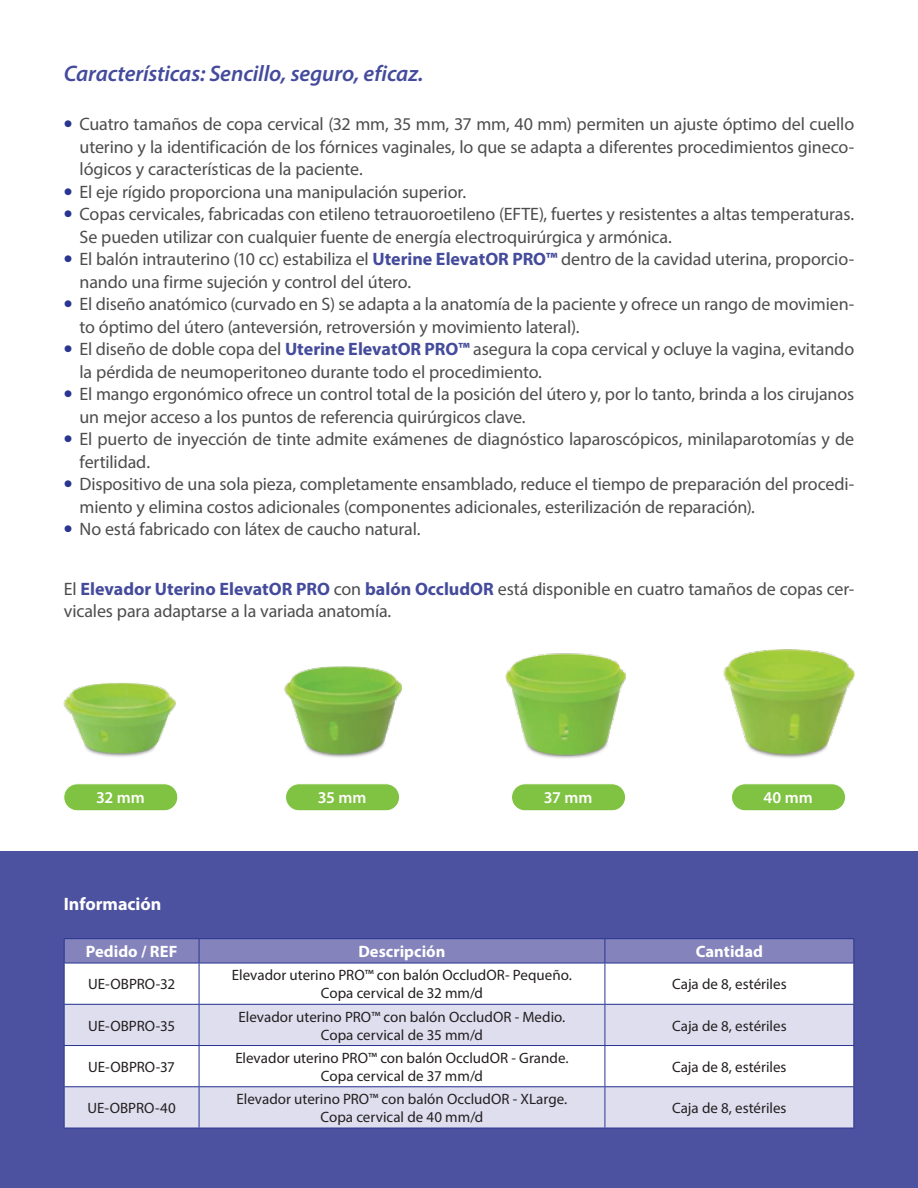
<style>
.page{position:relative;width:918px;height:1188px;background:#fff}
.page>*{position:absolute;margin:0;border:0;box-sizing:border-box;transform-origin:0 0}
.t1{font:italic 600 22.5px "Myriad Pro";letter-spacing:-.005em;color:#444b9c}
.t2{font:18px/22.5px "Myriad Pro";letter-spacing:-.01em;color:#4d4d4f}
.t3{font:700 18px "Myriad Pro";color:#fff}
.t4{font:700 16.5px "Myriad Pro";color:#fff}
.t5{font:600 16.5px "Myriad Pro";letter-spacing:-.005em;color:#fff}
.t6{font:15px/18px "Myriad Pro";color:#231f20;text-align:center}
.s1{font-weight:900;font-size:24px;color:#283691}
.s2{font-weight:700;color:#444b9c}
</style>
<div class="page">
<div style="left:1px;top:851px;width:917px;height:337px;background:#4d52a0"></div>
<img style="left:64px;top:683px;width:111px;height:74px">
<img style="left:284px;top:666px;width:118px;height:92px">
<img style="left:506px;top:653px;width:120px;height:106px">
<img style="left:723px;top:649px;width:131px;height:109px">
<div style="left:64px;top:784px;width:114px;height:27px;background:#80c342;border-radius:14px"></div>
<div style="left:63px;top:783px;width:115px;height:28px;border:1px solid #fff;border-radius:14px"></div>
<div style="left:286px;top:784px;width:114px;height:27px;background:#80c342;border-radius:14px"></div>
<div style="left:285px;top:783px;width:115px;height:28px;border:1px solid #fff;border-radius:14px"></div>
<div style="left:512px;top:784px;width:114px;height:27px;background:#80c342;border-radius:14px"></div>
<div style="left:511px;top:783px;width:115px;height:28px;border:1px solid #fff;border-radius:14px"></div>
<div style="left:732px;top:784px;width:114px;height:27px;background:#80c342;border-radius:14px"></div>
<div style="left:731px;top:783px;width:115px;height:28px;border:1px solid #fff;border-radius:14px"></div>
<div style="left:65px;top:964px;width:788px;height:40px;background:#fff"></div>
<svg style="left:65px;top:1005px;width:788px;height:123px;background:#e8e7f3"></svg>
<hr style="left:64px;top:938px;width:135px;height:1px;background:#283691">
<hr style="left:199px;top:938px;width:406px;height:1px;background:#283691">
<hr style="left:605px;top:938px;width:249px;height:1px;background:#283691">
<svg style="left:64px;top:939px;width:790px;height:24px;background:#8180ba"></svg>
<hr style="left:64px;top:963px;width:135px;height:1px;background:#283691">
<hr style="left:64px;top:963px;width:1px;height:41px;background:#283691">
<hr style="left:199px;top:963px;width:406px;height:1px;background:#283691">
<hr style="left:199px;top:963px;width:1px;height:41px;background:#283691">
<hr style="left:605px;top:963px;width:249px;height:1px;background:#283691">
<hr style="left:605px;top:963px;width:1px;height:41px;background:#283691">
<hr style="left:853px;top:963px;width:1px;height:41px;background:#283691">
<hr style="left:64px;top:1004px;width:135px;height:1px;background:#283691">
<hr style="left:64px;top:1005px;width:1px;height:40px;background:#283691">
<hr style="left:199px;top:1004px;width:406px;height:1px;background:#283691">
<hr style="left:199px;top:1005px;width:1px;height:40px;background:#283691">
<hr style="left:605px;top:1004px;width:249px;height:1px;background:#283691">
<hr style="left:605px;top:1005px;width:1px;height:40px;background:#283691">
<hr style="left:853px;top:1005px;width:1px;height:40px;background:#283691">
<hr style="left:64px;top:1045px;width:135px;height:1px;background:#283691">
<hr style="left:64px;top:1046px;width:1px;height:40px;background:#283691">
<hr style="left:199px;top:1045px;width:406px;height:1px;background:#283691">
<hr style="left:199px;top:1046px;width:1px;height:40px;background:#283691">
<hr style="left:605px;top:1045px;width:249px;height:1px;background:#283691">
<hr style="left:605px;top:1046px;width:1px;height:40px;background:#283691">
<hr style="left:853px;top:1046px;width:1px;height:40px;background:#283691">
<hr style="left:64px;top:1086px;width:135px;height:1px;background:#283691">
<hr style="left:64px;top:1087px;width:1px;height:41px;background:#283691">
<hr style="left:199px;top:1086px;width:406px;height:1px;background:#283691">
<hr style="left:199px;top:1087px;width:1px;height:41px;background:#283691">
<hr style="left:605px;top:1086px;width:249px;height:1px;background:#283691">
<hr style="left:605px;top:1087px;width:1px;height:41px;background:#283691">
<hr style="left:853px;top:1087px;width:1px;height:41px;background:#283691">
<hr style="left:64px;top:1128px;width:135px;height:1px;background:#283691">
<hr style="left:199px;top:1128px;width:406px;height:1px;background:#283691">
<hr style="left:605px;top:1128px;width:249px;height:1px;background:#283691">
<p class="t1" style="left:64px;top:59px;width:361px">Características: Sencillo, seguro, eficaz.</p>
<p class="t2" style="left:80px;top:113px;width:776px;text-align:justify;text-indent:-16px"><span class="s1">•</span> Cuatro tamaños de copa cervical (32 mm, 35 mm, 37 mm, 40 mm) permiten un ajuste óptimo del cuello uterino y la identificación de los fórnices vaginales, lo que se adapta a diferentes procedimientos gineco&shy;lógicos y características de la paciente.</p>
<p class="t2" style="left:64px;top:180px;width:404px"><span class="s1">•</span> El eje rígido proporciona una manipulación superior.</p>
<p class="t2" style="left:80px;top:203px;width:776px;text-indent:-16px"><span class="s1">•</span> Copas cervicales, fabricadas con etileno tetrauoroetileno (EFTE), fuertes y resistentes a altas temperaturas.<br>Se pueden utilizar con cualquier fuente de energía electroquirúrgica y armónica.</p>
<p class="t2" style="left:80px;top:248px;width:776px;text-indent:-16px"><span class="s1">•</span> El balón intrauterino (10 cc) estabiliza el <span class="s2">Uterine ElevatOR PRO™</span> dentro de la cavidad uterina, proporcio&shy;nando una firme sujeción y control del útero.</p>
<p class="t2" style="left:80px;top:293px;width:776px;text-indent:-16px"><span class="s1">•</span> El diseño anatómico (curvado en S) se adapta a la anatomía de la paciente y ofrece un rango de movimien&shy;to óptimo del útero (anteversión, retroversión y movimiento lateral).</p>
<p class="t2" style="left:80px;top:338px;width:776px;text-indent:-16px"><span class="s1">•</span> El diseño de doble copa del <span class="s2">Uterine ElevatOR PRO™</span> asegura la copa cervical y ocluye la vagina, evitando la pérdida de neumoperitoneo durante todo el procedimiento.</p>
<p class="t2" style="left:80px;top:383px;width:776px;text-indent:-16px"><span class="s1">•</span> El mango ergonómico ofrece un control total de la posición del útero y, por lo tanto, brinda a los cirujanos un mejor acceso a los puntos de referencia quirúrgicos clave.</p>
<p class="t2" style="left:80px;top:428px;width:776px;text-indent:-16px"><span class="s1">•</span> El puerto de inyección de tinte admite exámenes de diagnóstico laparoscópicos, minilaparotomías y de fertilidad.</p>
<p class="t2" style="left:80px;top:473px;width:776px;text-indent:-16px"><span class="s1">•</span> Dispositivo de una sola pieza, completamente ensamblado, reduce el tiempo de preparación del procedi&shy;miento y elimina costos adicionales (componentes adicionales, esterilización de reparación).</p>
<p class="t2" style="left:64px;top:518px;width:358px"><span class="s1">•</span> No está fabricado con látex de caucho natural.</p>
<p class="t2" style="left:64px;top:577px;width:792px">El <span class="s2">Elevador Uterino ElevatOR PRO</span> con <span class="s2">balón OccludOR</span> está disponible en cuatro tamaños de copas cer&shy;vicales para adaptarse a la variada anatomía.</p>
<p class="t5" style="left:96px;top:787px;width:50px">32 mm</p>
<p class="t5" style="left:318px;top:787px;width:50px">35 mm</p>
<p class="t5" style="left:544px;top:787px;width:50px">37 mm</p>
<p class="t5" style="left:764px;top:787px;width:51px">40 mm</p>
<p class="t3" style="left:64px;top:892px;width:99px">Información</p>
<p class="t4" style="left:86px;top:941px;width:93px">Pedido / REF</p>
<p class="t4" style="left:358px;top:941px;width:89px">Descripción</p>
<p class="t4" style="left:696px;top:941px;width:69px">Cantidad</p>
<p class="t6" style="left:88px;top:975px;width:88px">UE-OBPRO-32</p>
<p class="t6" style="left:232px;top:966px;width:341px">Elevador uterino PRO™ con balón OccludOR- Pequeño.<br>Copa cervical de 32 mm/d</p>
<p class="t6" style="left:672px;top:975px;width:116px">Caja de 8, estériles</p>
<p class="t6" style="left:88px;top:1016px;width:88px">UE-OBPRO-35</p>
<p class="t6" style="left:239px;top:1007px;width:328px">Elevador uterino PRO™ con balón OccludOR - Medio.<br>Copa cervical de 35 mm/d</p>
<p class="t6" style="left:672px;top:1016px;width:116px">Caja de 8, estériles</p>
<p class="t6" style="left:88px;top:1058px;width:88px">UE-OBPRO-37</p>
<p class="t6" style="left:235px;top:1049px;width:335px">Elevador uterino PRO™ con balón OccludOR - Grande.<br>Copa cervical de 37 mm/d</p>
<p class="t6" style="left:672px;top:1058px;width:116px">Caja de 8, estériles</p>
<p class="t6" style="left:87px;top:1099px;width:90px">UE-OBPRO-40</p>
<p class="t6" style="left:237px;top:1090px;width:332px">Elevador uterino PRO™ con balón OccludOR - XLarge.<br>Copa cervical de 40 mm/d</p>
<p class="t6" style="left:672px;top:1099px;width:116px">Caja de 8, estériles</p>
</div>
